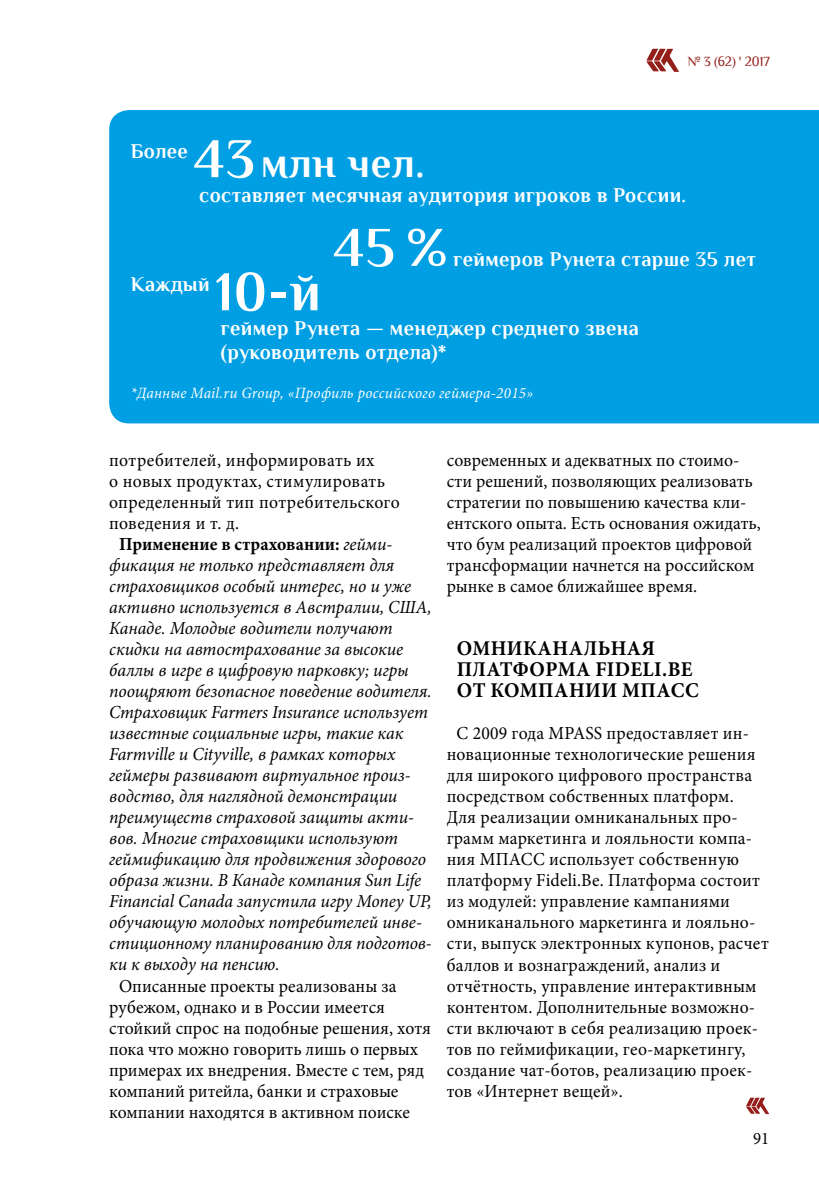
<style>
.page{position:relative;width:819px;height:1191px;background:#fff}
.page>*{position:absolute;margin:0;border:0;box-sizing:border-box;transform-origin:0 0}
.t1{font:700 56px "Philosopher";color:#fff;scale:.96 1}
.t2{font:700 42px "Philosopher";letter-spacing:.02em;color:#fff;scale:.96 1}
.t3{font:700 21px/24.5px "Philosopher";letter-spacing:.02em;color:#fff;scale:.96 1}
.t4{font:700 21px/21px "Minion Pro";letter-spacing:.02em;color:#000;scale:.96 1}
.t5{font:18.38px/21px "Minion Pro";letter-spacing:.01em;color:#000;scale:.96 1}
.t6{font:italic 18.38px "Minion Pro";color:#000;scale:.96 1}
.t7{font:700 18.38px "Minion Pro";color:#000;scale:.96 1}
.t8{font:17.5px "Minion Pro";color:#000;scale:.96 1}
.t9{font:italic 15.75px "Minion Pro";letter-spacing:.02em;color:#fff;scale:.96 1}
.t10{font:14px "Philosopher";letter-spacing:-.01em;color:#941e1a;scale:.96 1}
.s1{font-size:56px}
.s2{font-weight:400;font-style:italic}
</style>
<div class="page">
<svg style="left:646px;top:49px;width:33px;height:23px"></svg>
<svg style="left:746px;top:1097px;width:23px;height:17px"></svg>
<div style="left:109px;top:110px;width:710px;height:313px;background:#009fe3"></div>
<p class="t10" style="left:687px;top:54px;width:87px">№ 3 (62) ' 2017</p>
<p class="t3" style="left:131px;top:139px;width:61px">Более</p>
<h2 class="t2" style="left:194px;top:141px;width:242px"><span class="s1">43</span>млн чел.</h2>
<p class="t3" style="left:199px;top:183px;width:508px">составляет месячная аудитория игроков в России.</p>
<h1 class="t1" style="left:333px;top:217px;width:120px">45%</h1>
<p class="t3" style="left:453px;top:247px;width:316px">геймеров Рунета старше 35 лет</p>
<p class="t3" style="left:131px;top:272px;width:84px">Каждый</p>
<h1 class="t1" style="left:215px;top:262px;width:111px">10-й</h1>
<p class="t3" style="left:221px;top:316px;width:437px">геймер Рунета — менеджер среднего звена (руководитель отдела)*</p>
<p class="t9" style="left:131px;top:382px;width:420px">*Данные Mail.ru Group, «Профиль российского геймера-2015»</p>
<p class="t5" style="left:109px;top:450px;width:278px">потребителей, информировать их</p>
<p class="t5" style="left:109px;top:471px;width:289px">о новых продуктах, стимулировать</p>
<p class="t5" style="left:109px;top:492px;width:304px">определенный тип потребительского</p>
<p class="t5" style="left:109px;top:513px;width:137px">поведения и т. д.</p>
<p class="t7" style="left:119px;top:531px;width:286px">Применение в страховании: <span class="s2">гейми-</span></p>
<p class="t6" style="left:109px;top:553px;width:298px">фикация не только представляет для</p>
<p class="t6" style="left:109px;top:574px;width:316px">страховщиков особый интерес, но и уже</p>
<p class="t6" style="left:109px;top:595px;width:337px">активно используется в Австралии, США,</p>
<p class="t6" style="left:109px;top:616px;width:296px">Канаде. Молодые водители получают</p>
<p class="t6" style="left:109px;top:637px;width:308px">скидки на автострахование за высокие</p>
<p class="t6" style="left:109px;top:658px;width:313px">баллы в игре в цифровую парковку; игры</p>
<p class="t6" style="left:109px;top:679px;width:337px">поощряют безопасное поведение водителя.</p>
<p class="t6" style="left:109px;top:700px;width:333px">Страховщик Farmers Insurance использует</p>
<p class="t6" style="left:109px;top:721px;width:308px">известные социальные игры, такие как</p>
<p class="t6" style="left:109px;top:742px;width:299px">Farmville и Cityville, в рамках которых</p>
<p class="t6" style="left:109px;top:763px;width:315px">геймеры развивают виртуальное произ-</p>
<p class="t6" style="left:109px;top:784px;width:301px">водство, для наглядной демонстрации</p>
<p class="t6" style="left:109px;top:805px;width:319px">преимуществ страховой защиты акти-</p>
<p class="t6" style="left:109px;top:826px;width:302px">вов. Многие страховщики используют</p>
<p class="t6" style="left:109px;top:847px;width:331px">геймификацию для продвижения здорового</p>
<p class="t6" style="left:109px;top:868px;width:326px">образа жизни. В Канаде компания Sun Life</p>
<p class="t6" style="left:109px;top:889px;width:337px">Financial Canada запустила игру Money UP,</p>
<p class="t6" style="left:109px;top:910px;width:327px">обучающую молодых потребителей инве-</p>
<p class="t6" style="left:109px;top:931px;width:337px">стиционному планированию для подготов-</p>
<p class="t6" style="left:109px;top:952px;width:179px">ки к выходу на пенсию.</p>
<p class="t5" style="left:109px;top:975px;width:336px;text-indent:10px">Описанные проекты реализованы за рубежом, однако и в России имеется стойкий спрос на подобные решения, хотя пока что можно говорить лишь о первых примерах их внедрения. Вместе с тем, ряд компаний ритейла, банки и страховые компании находятся в активном поиске</p>
<p class="t5" style="left:446px;top:450px;width:328px">современных и адекватных по стоимо&shy;сти решений, позволяющих реализовать стратегии по повышению качества кли&shy;ентского опыта. Есть основания ожидать, что бум реализаций проектов цифровой трансформации начнется на российском рынке в самое ближайшее время.</p>
<p class="t4" style="left:456px;top:638px;width:253px">ОМНИКАНАЛЬНАЯ<br>ПЛАТФОРМА FIDELI.BE<br>ОТ КОМПАНИИ МПАСС</p>
<p class="t5" style="left:446px;top:723px;width:337px;text-indent:10px">С 2009 года MPASS предоставляет ин&shy;новационные технологические решения для широкого цифрового пространства посредством собственных платформ.<br>Для реализации омниканальных про&shy;грамм маркетинга и лояльности компа&shy;ния МПАСС использует собственную платформу Fideli.Be. Платформа состоит из модулей: управление кампаниями омниканального маркетинга и лояльно&shy;сти, выпуск электронных купонов, расчет баллов и вознаграждений, анализ и отчётность, управление интерактивным контентом. Дополнительные возможно&shy;сти включают в себя реализацию проек&shy;тов по геймификации, гео-маркетингу, создание чат-ботов, реализацию проек&shy;тов «Интернет вещей».</p>
<p class="t8" style="left:753px;top:1126px;width:18px">91</p>
</div>
